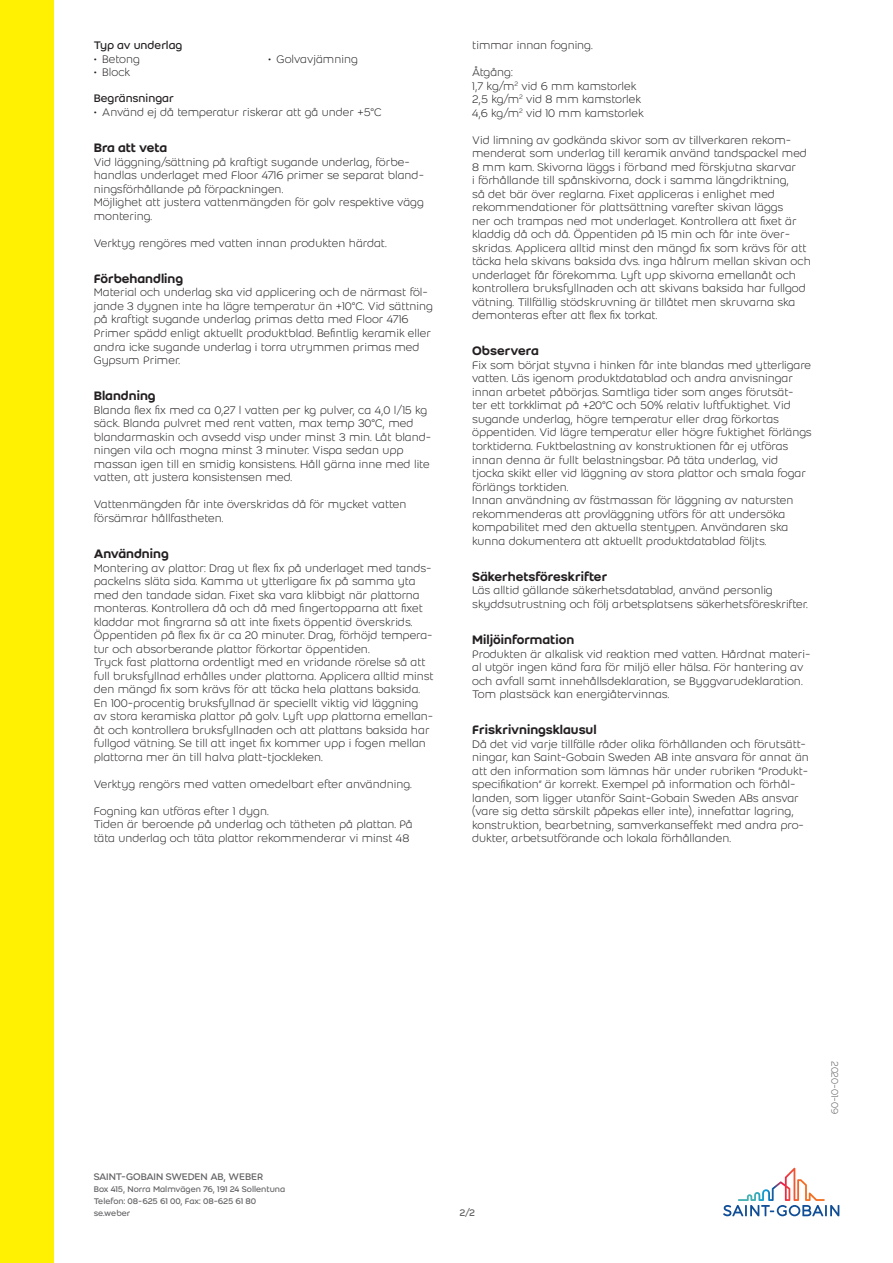
<style>
.page{position:relative;width:893px;height:1263px;background:#fff}
.page>*{position:absolute;margin:0;border:0;box-sizing:border-box;transform-origin:0 0}
.Second_header{font:500 13.5px "Weber";color:#231f20}
.Second_header-2{font:500 13.5px "Weber";letter-spacing:-.02em;color:#231f20}
.Body_text{font:300 12px/13.5px "Weber";color:#231f20}
.Second_sub-header{font:12px "Weber";color:#231f20}
.Address_-_company{font:10.5px "Weber";letter-spacing:-.01em;color:#636366}
.Last_modification_da{font:300 10.5px "Weber";letter-spacing:-.02em;color:#636366}
.Paging{font:10.5px "Weber";color:#636366}
.Address{font:9px "Weber";letter-spacing:-.005em;color:#636366}
</style>
<div class="page">
<div style="left:0;top:0;width:54px;height:1263px;background:#fff101"></div>
<svg style="left:723px;top:1168px;width:116px;height:48px"></svg>
<p class="Second_sub-header" style="left:94px;top:37px;width:90px">Typ av underlag</p>
<p class="Body_text" style="left:94px;top:52px;width:48px">• Betong</p>
<p class="Body_text" style="left:94px;top:65px;width:38px">• Block</p>
<p class="Body_text" style="left:268px;top:52px;width:91px">• Golvavjämning</p>
<p class="Second_sub-header" style="left:94px;top:90px;width:82px">Begränsningar</p>
<p class="Body_text" style="left:94px;top:105px;width:289px">• Använd ej då temperatur riskerar att gå under +5°C</p>
<p class="Second_header-2" style="left:94px;top:138px;width:75px">Bra att veta</p>
<p class="Body_text" style="left:94px;top:155px;width:332px">Vid läggning/sättning på kraftigt sugande underlag, förbe&shy;handlas underlaget med Floor 4716 primer se separat bland&shy;ningsförhållande på förpackningen.<br>Möjlighet att justera vattenmängden för golv respektive vägg montering.</p>
<p class="Body_text" style="left:94px;top:236px;width:294px">Verktyg rengöres med vatten innan produkten härdat.</p>
<p class="Second_header" style="left:94px;top:269px;width:91px">Förbehandling</p>
<p class="Body_text" style="left:94px;top:286px;width:341px">Material och underlag ska vid applicering och de närmast föl&shy;jande 3 dygnen inte ha lägre temperatur än +10°C. Vid sättning på kraftigt sugande underlag primas detta med Floor 4716<br>Primer spädd enligt aktuellt produktblad. Befintlig keramik eller andra icke sugande underlag i torra utrymmen primas med Gypsum Primer.</p>
<p class="Second_header" style="left:94px;top:386px;width:64px">Blandning</p>
<p class="Body_text" style="left:94px;top:403px;width:339px">Blanda flex fix med ca 0,27 l vatten per kg pulver, ca 4,0 l/15 kg säck. Blanda pulvret med rent vatten, max temp 30°C, med blandarmaskin och avsedd visp under minst 3 min. Låt bland&shy;ningen vila och mogna minst 3 minuter. Vispa sedan upp massan igen till en smidig konsistens. Håll gärna inne med lite vatten, att justera konsistensen med.</p>
<p class="Body_text" style="left:94px;top:497px;width:314px">Vattenmängden får inte överskridas då för mycket vatten försämrar hållfastheten.</p>
<p class="Second_header" style="left:94px;top:544px;width:77px">Användning</p>
<p class="Body_text" style="left:94px;top:561px;width:341px">Montering av plattor: Drag ut flex fix på underlaget med tands&shy;packelns släta sida. Kamma ut ytterligare fix på samma yta med den tandade sidan. Fixet ska vara klibbigt när plattorna monteras. Kontrollera då och då med fingertopparna att fixet kladdar mot fingrarna så att inte fixets öppentid överskrids.<br>Öppentiden på flex fix är ca 20 minuter. Drag, förhöjd tempera&shy;tur och absorberande plattor förkortar öppentiden.<br>Tryck fast plattorna ordentligt med en vridande rörelse så att full bruksfyllnad erhålles under plattorna. Applicera alltid minst den mängd fix som krävs för att täcka hela plattans baksida.<br>En 100-procentig bruksfyllnad är speciellt viktig vid läggning av stora keramiska plattor på golv. Lyft upp plattorna emellan&shy;åt och kontrollera bruksfyllnaden och att plattans baksida har fullgod vätning. Se till att inget fix kommer upp i fogen mellan plattorna mer än till halva platt-tjockleken.</p>
<p class="Body_text" style="left:94px;top:777px;width:320px">Verktyg rengörs med vatten omedelbart efter användning.</p>
<p class="Body_text" style="left:94px;top:804px;width:320px">Fogning kan utföras efter 1 dygn.<br>Tiden är beroende på underlag och tätheten på plattan. På täta underlag och täta plattor rekommenderar vi minst 48</p>
<p class="Body_text" style="left:472px;top:38px;width:122px">timmar innan fogning.</p>
<p class="Body_text" style="left:472px;top:65px;width:173px">Åtgång:<br>1,7 kg/m<sup>2</sup> vid 6 mm kamstorlek<br>2,5 kg/m<sup>2</sup> vid 8 mm kamstorlek<br>4,6 kg/m<sup>2</sup> vid 10 mm kamstorlek</p>
<p class="Body_text" style="left:472px;top:133px;width:340px">Vid limning av godkända skivor som av tillverkaren rekom&shy;menderat som underlag till keramik använd tandspackel med 8 mm kam. Skivorna läggs i förband med förskjutna skarvar<br>i förhållande till spånskivorna, dock i samma längdriktning,<br>så det bär över reglarna. Fixet appliceras i enlighet med rekommendationer för plattsättning varefter skivan läggs<br>ner och trampas ned mot underlaget. Kontrollera att fixet är kladdig då och då. Öppentiden på 15 min och får inte över&shy;skridas. Applicera alltid minst den mängd fix som krävs för att täcka hela skivans baksida dvs. inga hålrum mellan skivan och underlaget får förekomma. Lyft upp skivorna emellanåt och kontrollera bruksfyllnaden och att skivans baksida har fullgod vätning. Tillfällig stödskruvning är tillåtet men skruvarna ska demonteras efter att flex fix torkat.</p>
<p class="Second_header" style="left:472px;top:341px;width:68px">Observera</p>
<p class="Body_text" style="left:472px;top:358px;width:341px">Fix som börjat styvna i hinken får inte blandas med ytterligare vatten. Läs igenom produktdatablad och andra anvisningar innan arbetet påbörjas. Samtliga tider som anges förutsät&shy;ter ett torkklimat på +20°C och 50% relativ luftfuktighet. Vid sugande underlag, högre temperatur eller drag förkortas öppentiden. Vid lägre temperatur eller högre fuktighet förlängs torktiderna. Fuktbelastning av konstruktionen får ej utföras innan denna är fullt belastningsbar. På täta underlag, vid tjocka skikt eller vid läggning av stora plattor och smala fogar förlängs torktiden.<br>Innan användning av fästmassan för läggning av natursten rekommenderas att provläggning utförs för att undersöka kompabilitet med den aktuella stentypen. Användaren ska kunna dokumentera att aktuellt produktdatablad följts.</p>
<p class="Second_header" style="left:472px;top:566px;width:137px">Säkerhetsföreskrifter</p>
<p class="Body_text" style="left:472px;top:583px;width:337px">Läs alltid gällande säkerhetsdatablad, använd personlig skyddsutrustning och följ arbetsplatsens säkerhetsföreskrifter.</p>
<p class="Second_header" style="left:472px;top:630px;width:104px">Miljöinformation</p>
<p class="Body_text" style="left:472px;top:647px;width:340px">Produkten är alkalisk vid reaktion med vatten. Hårdnat materi&shy;al utgör ingen känd fara för miljö eller hälsa. För hantering av och avfall samt innehållsdeklaration, se Byggvarudeklaration.<br>Tom plastsäck kan energiåtervinnas.</p>
<p class="Second_header" style="left:472px;top:720px;width:126px">Friskrivningsklausul</p>
<p class="Body_text" style="left:472px;top:737px;width:338px">Då det vid varje tillfälle råder olika förhållanden och förutsätt&shy;ningar, kan Saint-Gobain Sweden AB inte ansvara för annat än att den information som lämnas här under rubriken ”Produkt&shy;specifikation” är korrekt. Exempel på information och förhål&shy;landen, som ligger utanför Saint-Gobain Sweden ABs ansvar (vare sig detta särskilt påpekas eller inte), innefattar lagring, konstruktion, bearbetning, samverkanseffekt med andra pro&shy;dukter, arbetsutförande och lokala förhållanden.</p>
<p class="Address_-_company" style="left:94px;top:1169px;width:171px">SAINT-GOBAIN SWEDEN AB, WEBER</p>
<p class="Address" style="left:94px;top:1183px;width:193px">Box 415, Norra Malmvägen 76, 191 24 Sollentuna</p>
<p class="Address" style="left:94px;top:1195px;width:164px">Telefon: 08-625 61 00, Fax: 08-625 61 80</p>
<p class="Address" style="left:94px;top:1207px;width:38px">se.weber</p>
<p class="Paging" style="left:459px;top:1205px;width:17px">2/2</p>
<p class="Last_modification_da" style="left:842px;top:1061px;width:54px;rotate:90deg">2020-01-09</p>
</div>
